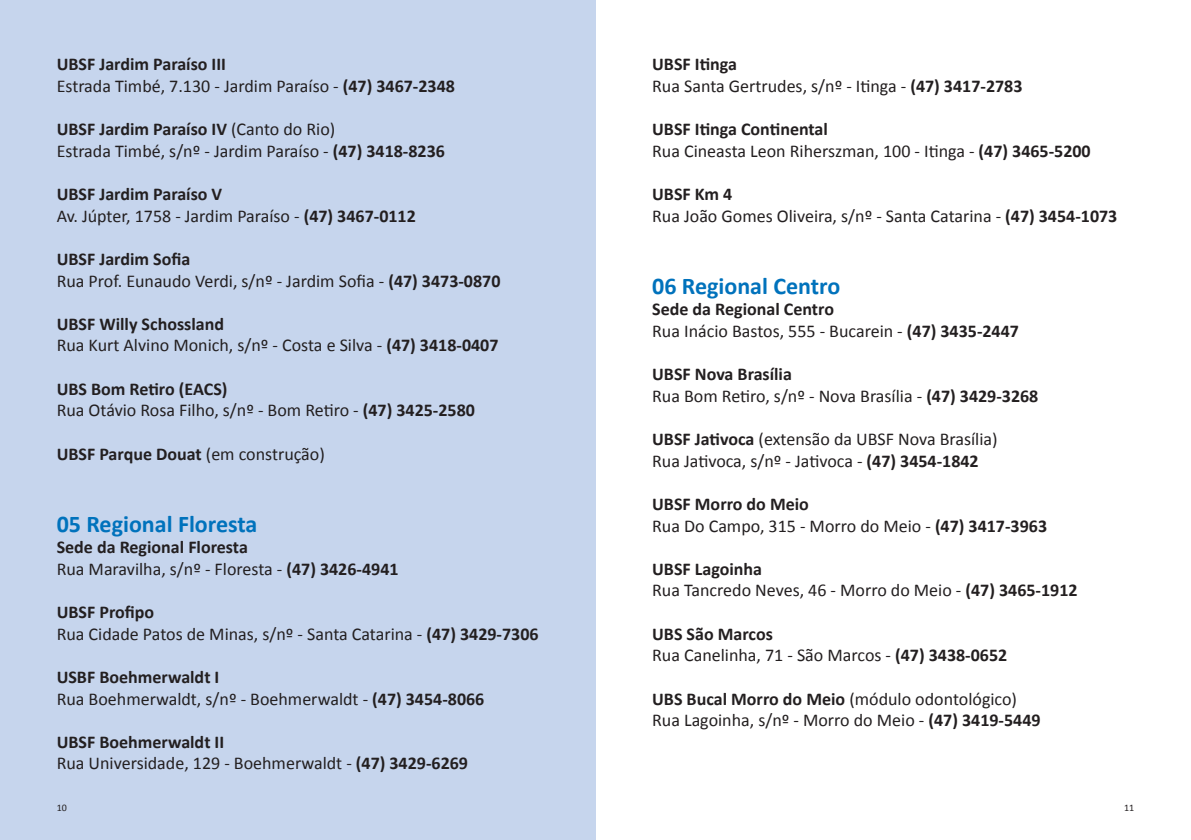
<style>
.page{position:relative;width:1191px;height:840px;background:#fff}
.page>*{position:absolute;margin:0;border:0;box-sizing:border-box;transform-origin:0 0}
.Subtítulo{font:700 24px "Calibri";color:#0072bc}
.Texto{font:18px "Calibri";color:#231f20}
.Texto-2{font:700 18px "Calibri";color:#231f20}
.Numeração_de_páginas{font:10px "Calibri";color:#231f20}
.s1{font-weight:700}
.s2{font-weight:400}
</style>
<div class="page">
<div style="left:0;top:0;width:595px;height:839px;background:#c6d5ed"></div>
<p class="Texto-2" style="left:57px;top:53px;width:171px">UBSF Jardim Paraíso III</p>
<p class="Texto" style="left:57px;top:74px;width:400px">Estrada Timbé, 7.130 - Jardim Paraíso - <span class="s1">(47) 3467-2348</span></p>
<p class="Texto-2" style="left:57px;top:118px;width:280px">UBSF Jardim Paraíso IV <span class="s2">(Canto do Rio)</span></p>
<p class="Texto" style="left:57px;top:139px;width:390px">Estrada Timbé, s/nº - Jardim Paraíso - <span class="s1">(47) 3418-8236</span></p>
<p class="Texto-2" style="left:57px;top:182px;width:167px">UBSF Jardim Paraíso V</p>
<p class="Texto" style="left:57px;top:204px;width:361px">Av. Júpter, 1758 - Jardim Paraíso - <span class="s1">(47) 3467-0112</span></p>
<p class="Texto-2" style="left:57px;top:247px;width:135px">UBSF Jardim Sofia</p>
<p class="Texto" style="left:57px;top:269px;width:445px">Rua Prof. Eunaudo Verdi, s/nº - Jardim Sofia - <span class="s1">(47) 3473-0870</span></p>
<p class="Texto-2" style="left:57px;top:312px;width:169px">UBSF Willy Schossland</p>
<p class="Texto" style="left:57px;top:334px;width:443px">Rua Kurt Alvino Monich, s/nº - Costa e Silva - <span class="s1">(47) 3418-0407</span></p>
<p class="Texto-2" style="left:57px;top:377px;width:172px">UBS Bom Retiro (EACS)</p>
<p class="Texto" style="left:57px;top:398px;width:420px">Rua Otávio Rosa Filho, s/nº - Bom Retiro - <span class="s1">(47) 3425-2580</span></p>
<p class="Texto-2" style="left:57px;top:442px;width:270px">UBSF Parque Douat <span class="s2">(em construção)</span></p>
<p class="Subtítulo" style="left:57px;top:508px;width:202px">05 Regional Floresta</p>
<p class="Texto-2" style="left:57px;top:535px;width:193px">Sede da Regional Floresta</p>
<p class="Texto" style="left:57px;top:557px;width:343px">Rua Maravilha, s/nº - Floresta - <span class="s1">(47) 3426-4941</span></p>
<p class="Texto-2" style="left:57px;top:600px;width:99px">UBSF Profipo</p>
<p class="Texto" style="left:57px;top:622px;width:483px">Rua Cidade Patos de Minas, s/nº - Santa Catarina - <span class="s1">(47) 3429-7306</span></p>
<p class="Texto-2" style="left:57px;top:665px;width:164px">USBF Boehmerwaldt I</p>
<p class="Texto" style="left:57px;top:686px;width:429px">Rua Boehmerwaldt, s/nº - Boehmerwaldt - <span class="s1">(47) 3454-8066</span></p>
<p class="Texto-2" style="left:57px;top:730px;width:169px">UBSF Boehmerwaldt II</p>
<p class="Texto" style="left:57px;top:751px;width:413px">Rua Universidade, 129 - Boehmerwaldt - <span class="s1">(47) 3429-6269</span></p>
<p class="Texto-2" style="left:652px;top:53px;width:86px">UBSF Itinga</p>
<p class="Texto" style="left:652px;top:74px;width:372px">Rua Santa Gertrudes, s/nº - Itinga - <span class="s1">(47) 3417-2783</span></p>
<p class="Texto-2" style="left:652px;top:118px;width:177px">UBSF Itinga Continental</p>
<p class="Texto" style="left:652px;top:139px;width:440px">Rua Cineasta Leon Riherszman, 100 - Itinga - <span class="s1">(47) 3465-5200</span></p>
<p class="Texto-2" style="left:652px;top:182px;width:82px">UBSF Km 4</p>
<p class="Texto" style="left:652px;top:204px;width:467px">Rua João Gomes Oliveira, s/nº - Santa Catarina - <span class="s1">(47) 3454-1073</span></p>
<p class="Subtítulo" style="left:652px;top:270px;width:190px">06 Regional Centro</p>
<p class="Texto-2" style="left:652px;top:298px;width:183px">Sede da Regional Centro</p>
<p class="Texto" style="left:652px;top:319px;width:368px">Rua Inácio Bastos, 555 - Bucarein - <span class="s1">(47) 3435-2447</span></p>
<p class="Texto-2" style="left:652px;top:362px;width:141px">UBSF Nova Brasília</p>
<p class="Texto" style="left:652px;top:384px;width:388px">Rua Bom Retiro, s/nº - Nova Brasília - <span class="s1">(47) 3429-3268</span></p>
<p class="Texto" style="left:652px;top:427px;width:347px"><span class="s1">UBSF Jativoca</span> (extensão da UBSF Nova Brasília)</p>
<p class="Texto" style="left:652px;top:449px;width:328px">Rua Jativoca, s/nº - Jativoca - <span class="s1">(47) 3454-1842</span></p>
<p class="Texto-2" style="left:652px;top:492px;width:158px">UBSF Morro do Meio</p>
<p class="Texto" style="left:652px;top:514px;width:396px">Rua Do Campo, 315 - Morro do Meio - <span class="s1">(47) 3417-3963</span></p>
<p class="Texto-2" style="left:652px;top:557px;width:111px">UBSF Lagoinha</p>
<p class="Texto" style="left:652px;top:578px;width:427px">Rua Tancredo Neves, 46 - Morro do Meio - <span class="s1">(47) 3465-1912</span></p>
<p class="Texto-2" style="left:652px;top:622px;width:122px">UBS São Marcos</p>
<p class="Texto" style="left:652px;top:643px;width:356px">Rua Canelinha, 71 - São Marcos - <span class="s1">(47) 3438-0652</span></p>
<p class="Texto" style="left:652px;top:686px;width:366px"><span class="s1">UBS Bucal Morro do Meio</span> (módulo odontológico)</p>
<p class="Texto" style="left:652px;top:708px;width:390px">Rua Lagoinha, s/nº - Morro do Meio - <span class="s1">(47) 3419-5449</span></p>
<p class="Numeração_de_páginas" style="left:57px;top:801px;width:12px">10</p>
<p class="Numeração_de_páginas" style="left:1124px;top:801px;width:12px">11</p>
</div>
